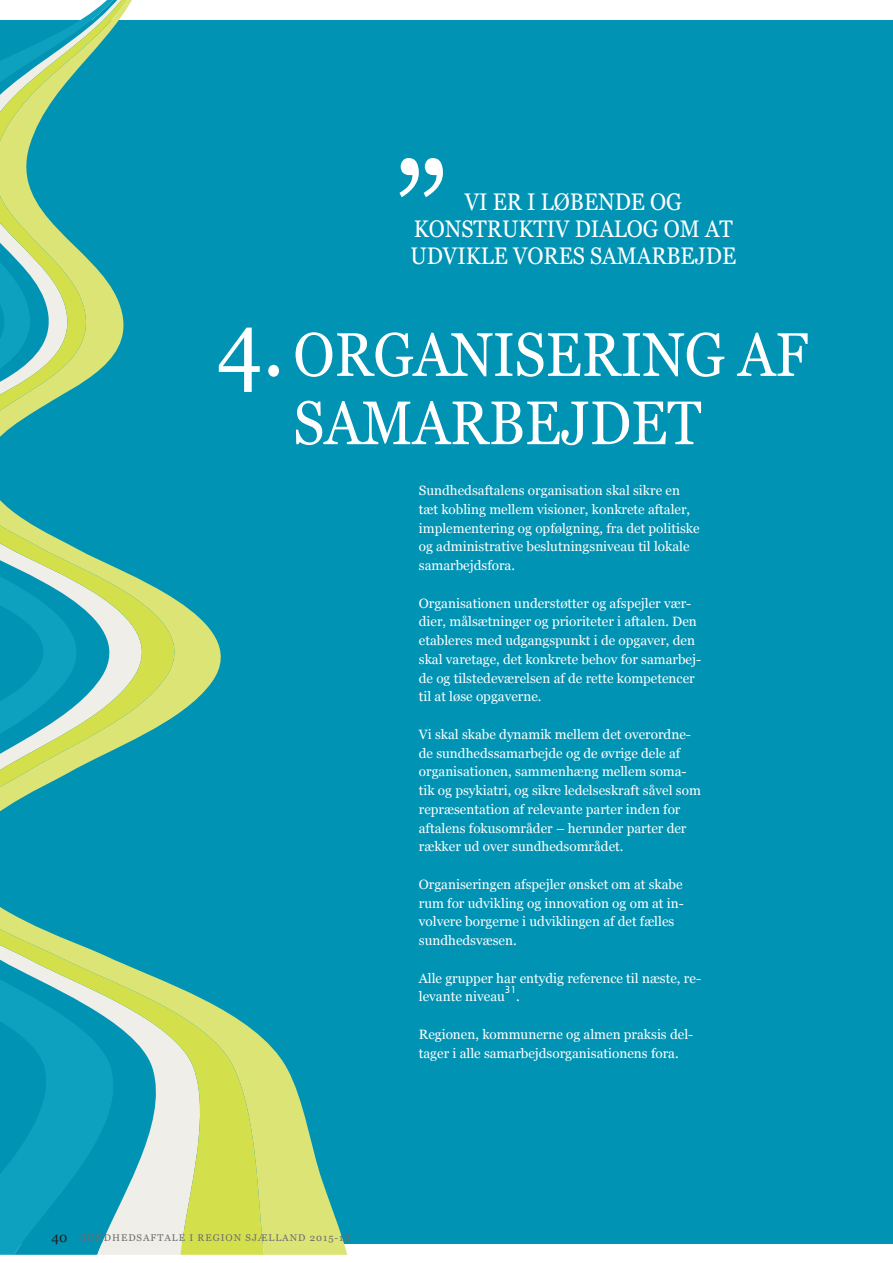
<style>
.page{position:relative;width:893px;height:1263px;background:#fff}
.page>*{position:absolute;margin:0;border:0;box-sizing:border-box;transform-origin:0 0}
.t1{font:61.5px/68.2px "Georgia";color:#fff;text-align:center;scale:.9 1}
.t2{font:24px/27px "Georgia";color:#fff;text-align:center;scale:.9 1}
.t3{font:13.5px/18.8px "Georgia";color:#fff}
.t4{font:13.5px "Georgia";color:#231f20}
.t5{font:10.5px "Cachet Std";color:#fff;scale:.9 1}
.t6{font:9.75px "Georgia";letter-spacing:.1em;color:#6c6d70}
.s1{font-size:90px}
</style>
<div class="page">
<div style="left:0;top:21px;width:893px;height:1223px;background:#0093b4"></div>
<svg style="left:399px;top:158px;width:44px;height:39px"></svg>
<svg style="left:0;top:0;width:347px;height:1255px"></svg>
<h2 class="t2" style="left:410px;top:189px;width:363px">VI ER I LØBENDE OG<br>KONSTRUKTIV DIALOG OM AT<br>UDVIKLE VORES SAMARBEJDE</h2>
<h1 class="t1" style="left:217px;top:322px;width:659px"><span class="s1">4.</span> ORGANISERING AF<br>SAMARBEJDET</h1>
<p class="t3" style="left:419px;top:481px;width:282px">Sundhedsaftalens organisation skal sikre en tæt kobling mellem visioner, konkrete aftaler, implementering og opfølgning, fra det politiske og administrative beslutningsniveau til lokale samarbejdsfora.</p>
<p class="t3" style="left:419px;top:594px;width:284px">Organisationen understøtter og afspejler vær&shy;dier, målsætninger og prioriteter i aftalen. Den etableres med udgangspunkt i de opgaver, den skal varetage, det konkrete behov for samarbej&shy;de og tilstedeværelsen af de rette kompetencer til at løse opgaverne.</p>
<p class="t3" style="left:419px;top:725px;width:284px">Vi skal skabe dynamik mellem det overordne&shy;de sundhedssamarbejde og de øvrige dele af organisationen, sammenhæng mellem soma&shy;tik og psykiatri, og sikre ledelseskraft såvel som repræsentation af relevante parter inden for aftalens fokusområder – herunder parter der rækker ud over sundhedsområdet.</p>
<p class="t3" style="left:419px;top:875px;width:266px">Organiseringen afspejler ønsket om at skabe rum for udvikling og innovation og om at in&shy;volvere borgerne i udviklingen af det fælles sundhedsvæsen.</p>
<p class="t3" style="left:419px;top:969px;width:284px">Alle grupper har entydig reference til næste, re&shy;levante niveau</p>
<p class="t5" style="left:505px;top:983px;width:14px">31</p>
<p class="t3" style="left:516px;top:988px;width:5px">.</p>
<p class="t3" style="left:419px;top:1025px;width:276px">Regionen, kommunerne og almen praksis del&shy;tager i alle samarbejdsorganisationens fora.</p>
<p class="t4" style="left:51px;top:1229px;width:17px">40</p>
<p class="t6" style="left:81px;top:1232px;width:271px">SUNDHEDSAFTALE I REGION SJÆLLAND 2015-18</p>
</div>
